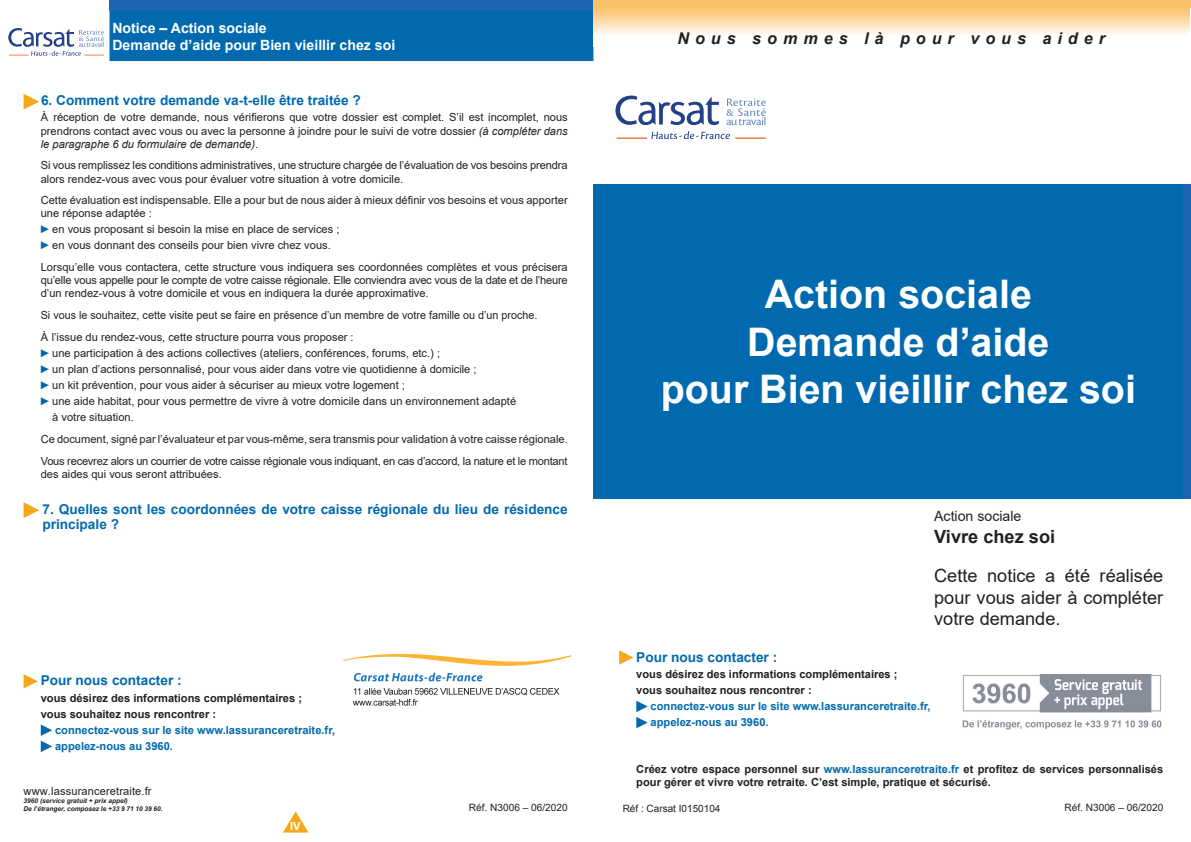
<style>
.page{position:relative;width:1191px;height:842px;background:#fff}
.page>*{position:absolute;margin:0;border:0;box-sizing:border-box;transform-origin:0 0}
.t1{font:700 39.4px/47.3px "Arial";color:#fff;text-align:center}
.t2{font:18.2px/21.8px "Arial";color:#231f20;text-align:justify}
.t3{font:700 18.2px "Arial";color:#231f20}
.t4{font:italic 700 16.2px "Arial";letter-spacing:.37em;color:#231f20}
.t5{font:700 14.1px/17px "Arial";color:#fff}
.t6{font:14.1px "Arial";color:#231f20}
.t7{font:700 13.6px/15.1px "Arial";color:#016aaf}
.t8{font:11.1px/13.1px "Arial";color:#231f20}
.t9{font:700 11.1px/16.2px "Arial";color:#231f20}
.t10{font:11.1px/21.7px "Arial";letter-spacing:-.02em;color:#231f20}
.t11{font:700 11.1px/16.2px "Arial";color:#016aaf}
.t12{font:700 11.1px "Arial";color:#fff}
.t13{font:10.1px "Arial";color:#231f20}
.t14{font:10px "Arial";color:#231f20}
.t15{font:italic 700 6.6px/8.1px "Arial";color:#231f20}
.s1{font-style:italic}
.s2{font-weight:700;color:#016aaf}
.s3{color:#016aaf}
</style>
<div class="page">
<svg style="left:283px;top:811px;width:25px;height:21px"></svg>
<svg style="left:24px;top:94px;width:15px;height:15px"></svg>
<svg style="left:24px;top:502px;width:15px;height:16px"></svg>
<svg style="left:24px;top:674px;width:14px;height:14px"></svg>
<svg style="left:41px;top:724px;width:11px;height:28px"></svg>
<div style="left:593px;top:184px;width:595px;height:314px;background:#016aaf"></div>
<svg style="left:593px;top:8px;width:595px;height:27px;background:#fcddae"></svg>
<svg style="left:619px;top:650px;width:14px;height:14px"></svg>
<svg style="left:636px;top:701px;width:11px;height:27px"></svg>
<img style="left:962px;top:674px;width:199px;height:56px">
<svg style="left:615px;top:95px;width:151px;height:45px"></svg>
<svg style="left:8px;top:11px;width:585px;height:50px;background:#2880ba"></svg>
<img style="left:343px;top:653px;width:229px;height:53px">
<div style="left:109px;top:0;width:484px;height:11px;background:#1e65b1"></div>
<div style="left:1183px;top:184px;width:7px;height:314px;background:#1e65b1"></div>
<div style="left:593px;top:0;width:597px;height:8px;background:#fac16b"></div>
<p class="t5" style="left:106px;top:20px;width:284px">Notice – Action sociale<br>Demande d’aide pour Bien vieillir chez soi</p>
<h3 class="t4" style="left:677px;top:28px;width:429px">Nous sommes là pour vous aider</h3>
<p class="t5" style="left:112px;top:20px;width:284px">Notice – Action sociale<br>Demande d’aide pour Bien vieillir chez soi</p>
<p class="t7" style="left:41px;top:93px;width:321px">6. Comment votre demande va-t-elle être traitée ?</p>
<p class="t8" style="left:41px;top:111px;width:528px;text-align:justify">À réception de votre demande, nous vérifierons que votre dossier est complet. S’il est incomplet, nous prendrons contact avec vous ou avec la personne à joindre pour le suivi de votre dossier <span class="s1">(à compléter dans le paragraphe 6 du formulaire de demande)</span>.</p>
<p class="t8" style="left:41px;top:159px;width:528px">Si vous remplissez les conditions administratives, une structure chargée de l’évaluation de vos besoins prendra alors rendez-vous avec vous pour évaluer votre situation à votre domicile.</p>
<p class="t8" style="left:41px;top:194px;width:528px">Cette évaluation est indispensable. Elle a pour but de nous aider à mieux définir vos besoins et vous apporter une réponse adaptée :</p>
<p class="t8" style="left:39px;top:221px;width:302px;line-height:16px"><span class="s2">►</span> en vous proposant si besoin la mise en place de services ; <span class="s2">►</span> en vous donnant des conseils pour bien vivre chez vous.</p>
<p class="t8" style="left:41px;top:261px;width:528px;text-align:justify">Lorsqu’elle vous contactera, cette structure vous indiquera ses coordonnées complètes et vous précisera qu’elle vous appelle pour le compte de votre caisse régionale. Elle conviendra avec vous de la date et de l’heure d’un rendez-vous à votre domicile et vous en indiquera la durée approximative.</p>
<p class="t8" style="left:41px;top:304px;width:498px;line-height:21.7px">Si vous le souhaitez, cette visite peut se faire en présence d’un membre de votre famille ou d’un proche.<br>À l’issue du rendez-vous, cette structure pourra vous proposer :</p>
<p class="t8" style="left:39px;top:346px;width:402px"><span class="s2">►</span> une participation à des actions collectives (ateliers, conférences, forums, etc.) ;</p>
<p class="t8" style="left:39px;top:362px;width:439px"><span class="s2">►</span> un plan d’actions personnalisé, pour vous aider dans votre vie quotidienne à domicile ;</p>
<p class="t8" style="left:39px;top:378px;width:367px"><span class="s2">►</span> un kit prévention, pour vous aider à sécuriser au mieux votre logement ;</p>
<p class="t8" style="left:39px;top:394px;width:478px"><span class="s2">►</span> une aide habitat, pour vous permettre de vivre à votre domicile dans un environnement adapté</p>
<p class="t8" style="left:52px;top:411px;width:83px">à votre situation.</p>
<p class="t10" style="left:41px;top:428px;width:528px">Ce document, signé par l’évaluateur et par vous-même, sera transmis pour validation à votre caisse régionale.<br>Vous recevrez alors un courrier de votre caisse régionale vous indiquant, en cas d’accord, la nature et le montant</p>
<p class="t8" style="left:41px;top:467px;width:182px">des aides qui vous seront attribuées.</p>
<p class="t7" style="left:42px;top:502px;width:527px">7. Quelles sont les coordonnées de votre caisse régionale du lieu de résidence principale ?</p>
<p class="t7" style="left:41px;top:673px;width:142px">Pour nous contacter :</p>
<p class="t9" style="left:41px;top:690px;width:263px">vous désirez des informations complémentaires ; vous souhaitez nous rencontrer :</p>
<p class="t11" style="left:55px;top:722px;width:281px">connectez-vous sur le site www.lassuranceretraite.fr, appelez-nous au 3960.</p>
<p class="t8" style="left:24px;top:784px;width:129px">www.lassuranceretraite.fr</p>
<p class="t15" style="left:24px;top:797px;width:140px">3960 (service gratuit + prix appel)<br>De l’étranger, composez le +33 9 71 10 39 60.</p>
<p class="t12" style="left:290px;top:818px;width:12px">IV</p>
<p class="t13" style="left:469px;top:801px;width:100px">Réf. N3006 – 06/2020</p>
<h1 class="t1" style="left:660px;top:271px;width:477px">Action sociale<br>Demande d’aide<br>pour Bien vieillir chez soi</h1>
<p class="t6" style="left:934px;top:506px;width:89px">Action sociale</p>
<h2 class="t3" style="left:934px;top:523px;width:122px">Vivre chez soi</h2>
<h2 class="t2" style="left:934px;top:564px;width:231px">Cette notice a été réalisée pour vous aider à compléter votre demande.</h2>
<p class="t7" style="left:636px;top:649px;width:142px">Pour nous contacter :</p>
<p class="t9" style="left:636px;top:666px;width:263px">vous désirez des informations complémentaires ; vous souhaitez nous rencontrer :</p>
<p class="t11" style="left:650px;top:698px;width:281px">connectez-vous sur le site www.lassuranceretraite.fr, appelez-nous au 3960.</p>
<p class="t9" style="left:636px;top:762px;width:528px;line-height:13.1px">Créez votre espace personnel sur <span class="s3">www.lassuranceretraite.fr</span> et profitez de services personnalisés pour gérer et vivre votre retraite. C’est simple, pratique et sécurisé.</p>
<p class="t14" style="left:622px;top:802px;width:99px">Réf : Carsat I0150104</p>
<p class="t13" style="left:1064px;top:801px;width:100px">Réf. N3006 – 06/2020</p>
</div>
